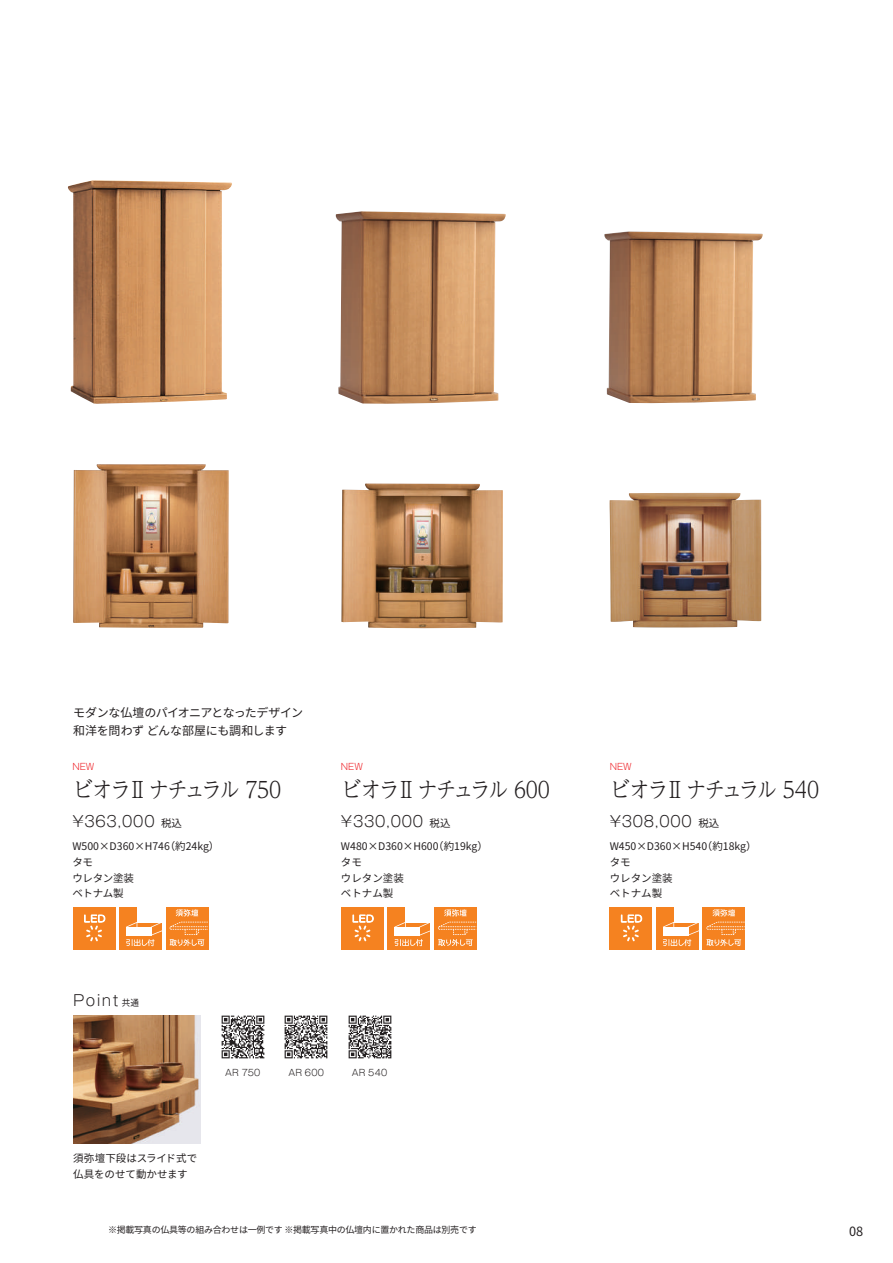
<style>
.page{position:relative;width:893px;height:1263px;background:#fff}
.page>*{position:absolute;margin:0;border:0;box-sizing:border-box;transform-origin:0 0}
.t1{font:300 22.5px "UD Reimin Pr 6 N";letter-spacing:-.07em;color:#231f20;scale:.88 1}
.t2{font:300 15px "Gothic MB101 Pr 6 N";letter-spacing:.05em;color:#231f20}
.t3{font:12.75px "Noto Sans JP";color:#231f20}
.t4{font:12px/18px "Noto Sans JP";letter-spacing:-.035em;color:#231f20}
.t5{font:10.5px/15.8px "Noto Sans JP";color:#231f20}
.t6{font:9px "Noto Sans JP";letter-spacing:-.03em;color:#231f20}
.t7{font:300 9px "Gothic MB101 Pr 6 N";letter-spacing:.03em;color:#231f20}
.t8{font:300 9px "Gothic MB101 Pr 6 N";color:#ee1d23}
.s1{font-family:"Noto Sans JP";font-weight:400;font-size:10.5px}
.s2{font-family:"Noto Sans JP";font-weight:400;font-size:9px}
</style>
<div class="page">
<img style="left:68px;top:180px;width:164px;height:224px">
<img style="left:73px;top:1016px;width:128px;height:127px">
<img style="left:335px;top:211px;width:171px;height:193px">
<img style="left:604px;top:231px;width:159px;height:173px">
<img style="left:73px;top:464px;width:156px;height:164px">
<img style="left:341px;top:483px;width:162px;height:146px">
<img style="left:610px;top:493px;width:151px;height:134px">
<img style="left:221px;top:1015px;width:44px;height:44px">
<img style="left:284px;top:1015px;width:44px;height:44px">
<img style="left:348px;top:1015px;width:44px;height:44px">
<div style="left:73px;top:907px;width:42px;height:42px;background:#f58220"></div>
<svg style="left:84px;top:914px;width:21px;height:27px"></svg>
<div style="left:166px;top:907px;width:42px;height:42px;background:#f58220"></div>
<svg style="left:176px;top:909px;width:22px;height:7px"></svg>
<svg style="left:170px;top:922px;width:38px;height:24px"></svg>
<div style="left:119px;top:907px;width:43px;height:43px;background:#f58220"></div>
<div style="left:137px;top:907px;width:25px;height:6px;background:#fff"></div>
<div style="left:137px;top:913px;width:25px;height:9px;background:#fff"></div>
<svg style="left:126px;top:922px;width:36px;height:24px"></svg>
<div style="left:610px;top:907px;width:42px;height:42px;background:#f58220"></div>
<svg style="left:621px;top:914px;width:21px;height:27px"></svg>
<div style="left:703px;top:907px;width:42px;height:42px;background:#f58220"></div>
<svg style="left:713px;top:909px;width:22px;height:7px"></svg>
<svg style="left:706px;top:922px;width:39px;height:24px"></svg>
<div style="left:656px;top:907px;width:42px;height:43px;background:#f58220"></div>
<div style="left:674px;top:907px;width:24px;height:6px;background:#fff"></div>
<div style="left:674px;top:913px;width:24px;height:9px;background:#fff"></div>
<svg style="left:663px;top:922px;width:36px;height:24px"></svg>
<div style="left:341px;top:907px;width:43px;height:42px;background:#f58220"></div>
<svg style="left:352px;top:914px;width:22px;height:27px"></svg>
<div style="left:434px;top:907px;width:43px;height:42px;background:#f58220"></div>
<svg style="left:444px;top:909px;width:23px;height:7px"></svg>
<svg style="left:438px;top:922px;width:38px;height:24px"></svg>
<div style="left:388px;top:907px;width:42px;height:43px;background:#f58220"></div>
<div style="left:405px;top:907px;width:25px;height:6px;background:#fff"></div>
<div style="left:405px;top:913px;width:25px;height:9px;background:#fff"></div>
<svg style="left:394px;top:922px;width:36px;height:24px"></svg>
<p class="t4" style="left:73px;top:704px;width:232px">モダンな仏壇のパイオニアとなったデザイン和洋を問わず どんな部屋にも調和します</p>
<p class="t8" style="left:72px;top:759px;width:23px">NEW</p>
<h1 class="t1" style="left:73px;top:771px;width:238px">ビオラⅡナチュラル 750</h1>
<h2 class="t2" style="left:72px;top:809px;width:111px">¥363,000 <span class="s1">税込</span></h2>
<p class="t5" style="left:72px;top:838px;width:149px">W500×D360×H746（約24kg）タモ<br>ウレタン塗装<br>ベトナム製</p>
<h2 class="t2" style="left:73px;top:987px;width:67px">Point <span class="s2">共通</span></h2>
<p class="t8" style="left:341px;top:759px;width:23px">NEW</p>
<h1 class="t1" style="left:342px;top:771px;width:238px">ビオラⅡナチュラル 600</h1>
<h2 class="t2" style="left:341px;top:809px;width:111px">¥330,000 <span class="s1">税込</span></h2>
<p class="t5" style="left:341px;top:838px;width:149px">W480×D360×H600（約19kg）タモ<br>ウレタン塗装<br>ベトナム製</p>
<p class="t7" style="left:225px;top:1064px;width:37px">AR 750</p>
<p class="t7" style="left:288px;top:1064px;width:37px">AR 600</p>
<p class="t7" style="left:352px;top:1064px;width:37px">AR 540</p>
<p class="t5" style="left:73px;top:1150px;width:126px;line-height:16.5px">須弥壇下段はスライド式で仏具をのせて動かせます</p>
<p class="t8" style="left:610px;top:759px;width:23px">NEW</p>
<h1 class="t1" style="left:610px;top:771px;width:239px">ビオラⅡナチュラル 540</h1>
<h2 class="t2" style="left:610px;top:809px;width:111px">¥308,000 <span class="s1">税込</span></h2>
<p class="t5" style="left:610px;top:838px;width:149px">W450×D360×H540（約18kg）タモ<br>ウレタン塗装<br>ベトナム製</p>
<p class="t6" style="left:108px;top:1224px;width:370px">※掲載写真の仏具等の組み合わせは一例です ※掲載写真中の仏壇内に置かれた商品は別売です</p>
<p class="t3" style="left:849px;top:1224px;width:16px">08</p>
</div>
